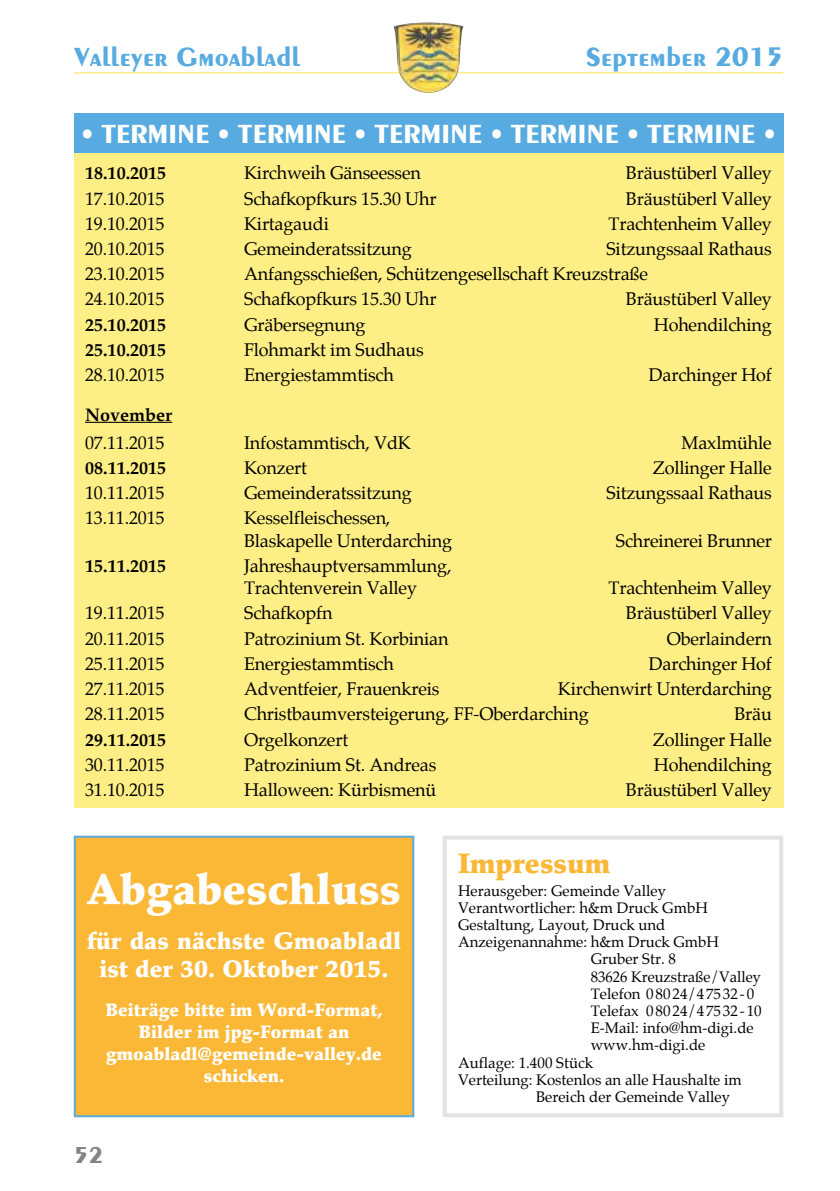
<style>
.page{position:relative;width:840px;height:1191px;background:#fff}
.page>*{position:absolute;margin:0;border:0;box-sizing:border-box;transform-origin:0 0}
.t1{font:900 43.4px "Palatino";letter-spacing:.005em;color:#fff}
.t2{font:700 28px "Peignot";letter-spacing:-.01em;color:#fff;scale:.94 1}
.t3{font:700 28px "Peignot";color:#58abe0}
.t4{font:900 28px "Palatino";color:#fab836}
.t5{font:700 24px "Peignot";color:#878384}
.t6{font:900 23.8px/28px "Palatino";color:#fff;text-align:center}
.t7{font:18px/22.4px "Palatino";letter-spacing:-.01em;color:#000}
.t8{font:900 18px/22px "Palatino";color:#fff;text-align:center}
.t9{font:700 18px "Palatino";color:#000}
.t10{font:15px "Palatino";color:#000}
</style>
<div class="page">
<hr style="left:74px;top:72px;width:708px;height:2px;background:#fdee86">
<img style="left:393px;top:25px;width:68px;height:49px">
<img style="left:395px;top:22px;width:64px;height:71px">
<div style="left:442px;top:835px;width:340px;height:282px;border:4px solid #e3e3e3"></div>
<div style="left:75px;top:836px;width:338px;height:280px;background:#fab836"></div>
<div style="left:74px;top:835px;width:340px;height:282px;border:2px solid #58abe0"></div>
<div style="left:74px;top:113px;width:708px;height:40px;background:#58abe0"></div>
<div style="left:74px;top:153px;width:708px;height:654px;background:#fdee86"></div>
<hr style="left:85px;top:422px;width:87px;height:1px;background:#000">
<h2 class="t3" style="left:74px;top:41px;width:228px">Valleyer Gmoabladl</h2>
<h2 class="t3" style="left:585px;top:41px;width:199px">September 2015</h2>
<h2 class="t2" style="left:81px;top:117px;width:740px">• TERMINE • TERMINE • TERMINE • TERMINE • TERMINE •</h2>
<p class="t9" style="left:85px;top:158px;width:82px">18.10.2015</p>
<p class="t7" style="left:244px;top:162px;width:178px">Kirchweih Gänseessen</p>
<p class="t7" style="left:625px;top:162px;width:147px">Bräustüberl Valley</p>
<p class="t7" style="left:85px;top:187px;width:81px">17.10.2015</p>
<p class="t7" style="left:244px;top:187px;width:194px">Schafkopfkurs 15.30 Uhr</p>
<p class="t7" style="left:625px;top:187px;width:147px">Bräustüberl Valley</p>
<p class="t7" style="left:85px;top:212px;width:81px">19.10.2015</p>
<p class="t7" style="left:244px;top:212px;width:86px">Kirtagaudi</p>
<p class="t7" style="left:608px;top:212px;width:165px">Trachtenheim Valley</p>
<p class="t7" style="left:85px;top:237px;width:81px">20.10.2015</p>
<p class="t7" style="left:244px;top:237px;width:169px">Gemeinderatssitzung</p>
<p class="t7" style="left:606px;top:237px;width:167px">Sitzungssaal Rathaus</p>
<p class="t7" style="left:85px;top:263px;width:81px">23.10.2015</p>
<p class="t7" style="left:244px;top:263px;width:405px">Anfangsschießen, Schützengesellschaft Kreuzstraße</p>
<p class="t7" style="left:85px;top:288px;width:81px">24.10.2015</p>
<p class="t7" style="left:244px;top:288px;width:194px">Schafkopfkurs 15.30 Uhr</p>
<p class="t7" style="left:625px;top:288px;width:147px">Bräustüberl Valley</p>
<p class="t9" style="left:85px;top:309px;width:82px">25.10.2015</p>
<p class="t7" style="left:244px;top:313px;width:123px">Gräbersegnung</p>
<p class="t7" style="left:653px;top:313px;width:119px">Hohendilching</p>
<p class="t9" style="left:85px;top:334px;width:82px">25.10.2015</p>
<p class="t7" style="left:244px;top:338px;width:181px">Flohmarkt im Sudhaus</p>
<p class="t7" style="left:85px;top:364px;width:81px">28.10.2015</p>
<p class="t7" style="left:244px;top:364px;width:151px">Energiestammtisch</p>
<p class="t7" style="left:648px;top:364px;width:124px">Darchinger Hof</p>
<p class="t9" style="left:85px;top:399px;width:89px">November</p>
<p class="t7" style="left:85px;top:431px;width:81px">07.11.2015</p>
<p class="t7" style="left:244px;top:431px;width:168px">Infostammtisch, VdK</p>
<p class="t7" style="left:681px;top:431px;width:92px">Maxlmühle</p>
<p class="t9" style="left:85px;top:452px;width:83px">08.11.2015</p>
<p class="t7" style="left:244px;top:456px;width:64px">Konzert</p>
<p class="t7" style="left:652px;top:456px;width:120px">Zollinger Halle</p>
<p class="t7" style="left:85px;top:481px;width:81px">10.11.2015</p>
<p class="t7" style="left:244px;top:481px;width:169px">Gemeinderatssitzung</p>
<p class="t7" style="left:606px;top:481px;width:167px">Sitzungssaal Rathaus</p>
<p class="t7" style="left:85px;top:507px;width:81px">13.11.2015</p>
<p class="t7" style="left:244px;top:507px;width:209px">Kesselfleischessen,<br>Blaskapelle Unterdarching</p>
<p class="t7" style="left:615px;top:529px;width:157px">Schreinerei Brunner</p>
<p class="t9" style="left:85px;top:550px;width:82px">15.11.2015</p>
<p class="t7" style="left:244px;top:554px;width:209px">Jahreshauptversammlung,<br>Trachtenverein Valley</p>
<p class="t7" style="left:608px;top:577px;width:165px">Trachtenheim Valley</p>
<p class="t7" style="left:85px;top:602px;width:81px">19.11.2015</p>
<p class="t7" style="left:244px;top:602px;width:90px">Schafkopfn</p>
<p class="t7" style="left:625px;top:602px;width:147px">Bräustüberl Valley</p>
<p class="t7" style="left:85px;top:627px;width:81px">20.11.2015</p>
<p class="t7" style="left:244px;top:627px;width:206px">Patrozinium St. Korbinian</p>
<p class="t7" style="left:666px;top:627px;width:107px">Oberlaindern</p>
<p class="t7" style="left:85px;top:652px;width:81px">25.11.2015</p>
<p class="t7" style="left:244px;top:652px;width:151px">Energiestammtisch</p>
<p class="t7" style="left:648px;top:652px;width:124px">Darchinger Hof</p>
<p class="t7" style="left:85px;top:677px;width:81px">27.11.2015</p>
<p class="t7" style="left:244px;top:677px;width:197px">Adventfeier, Frauenkreis</p>
<p class="t7" style="left:557px;top:677px;width:215px">Kirchenwirt Unterdarching</p>
<p class="t7" style="left:85px;top:703px;width:81px">28.11.2015</p>
<p class="t7" style="left:244px;top:703px;width:346px">Christbaumversteigerung, FF-Oberdarching</p>
<p class="t7" style="left:734px;top:703px;width:39px">Bräu</p>
<p class="t9" style="left:85px;top:724px;width:82px">29.11.2015</p>
<p class="t7" style="left:244px;top:728px;width:106px">Orgelkonzert</p>
<p class="t7" style="left:652px;top:728px;width:120px">Zollinger Halle</p>
<p class="t7" style="left:85px;top:753px;width:81px">30.11.2015</p>
<p class="t7" style="left:244px;top:753px;width:194px">Patrozinium St. Andreas</p>
<p class="t7" style="left:653px;top:753px;width:119px">Hohendilching</p>
<p class="t7" style="left:85px;top:778px;width:81px">31.10.2015</p>
<p class="t7" style="left:244px;top:778px;width:194px">Halloween: Kürbismenü</p>
<p class="t7" style="left:625px;top:778px;width:147px">Bräustüberl Valley</p>
<h1 class="t1" style="left:87px;top:863px;width:315px">Abgabeschluss</h1>
<h3 class="t6" style="left:87px;top:927px;width:315px">für das nächste Gmoabladl ist der 30. Oktober 2015.</h3>
<p class="t8" style="left:105px;top:999px;width:278px">Beiträge bitte im Word-Format,<br>Bilder im jpg-Format an gmoabladl@gemeinde-valley.de schicken.</p>
<h3 class="t5" style="left:74px;top:1141px;width:31px">52</h3>
<h2 class="t4" style="left:458px;top:846px;width:153px">Impressum</h2>
<p class="t10" style="left:458px;top:878px;width:209px">Herausgeber: Gemeinde Valley</p>
<p class="t10" style="left:458px;top:895px;width:251px">Verantwortlicher: h&amp;m Druck GmbH</p>
<p class="t10" style="left:458px;top:912px;width:209px">Gestaltung, Layout, Druck und</p>
<p class="t10" style="left:458px;top:929px;width:262px">Anzeigenannahme: h&amp;m Druck GmbH</p>
<p class="t10" style="left:590px;top:946px;width:87px">Gruber Str. 8</p>
<p class="t10" style="left:590px;top:964px;width:172px">83626 Kreuzstraße/Valley</p>
<p class="t10" style="left:590px;top:981px;width:165px">Telefon 0 80 24/4 75 32 - 0</p>
<p class="t10" style="left:590px;top:998px;width:172px">Telefax 0 80 24/4 75 32- 10</p>
<p class="t10" style="left:590px;top:1015px;width:164px">E-Mail: info@hm-digi.de</p>
<p class="t10" style="left:590px;top:1032px;width:116px">www.hm-digi.de</p>
<p class="t10" style="left:458px;top:1050px;width:136px">Auflage: 1.400 Stück</p>
<p class="t10" style="left:458px;top:1067px;width:285px">Verteilung: Kostenlos an alle Haushalte im</p>
<p class="t10" style="left:536px;top:1084px;width:195px">Bereich der Gemeinde Valley</p>
</div>
